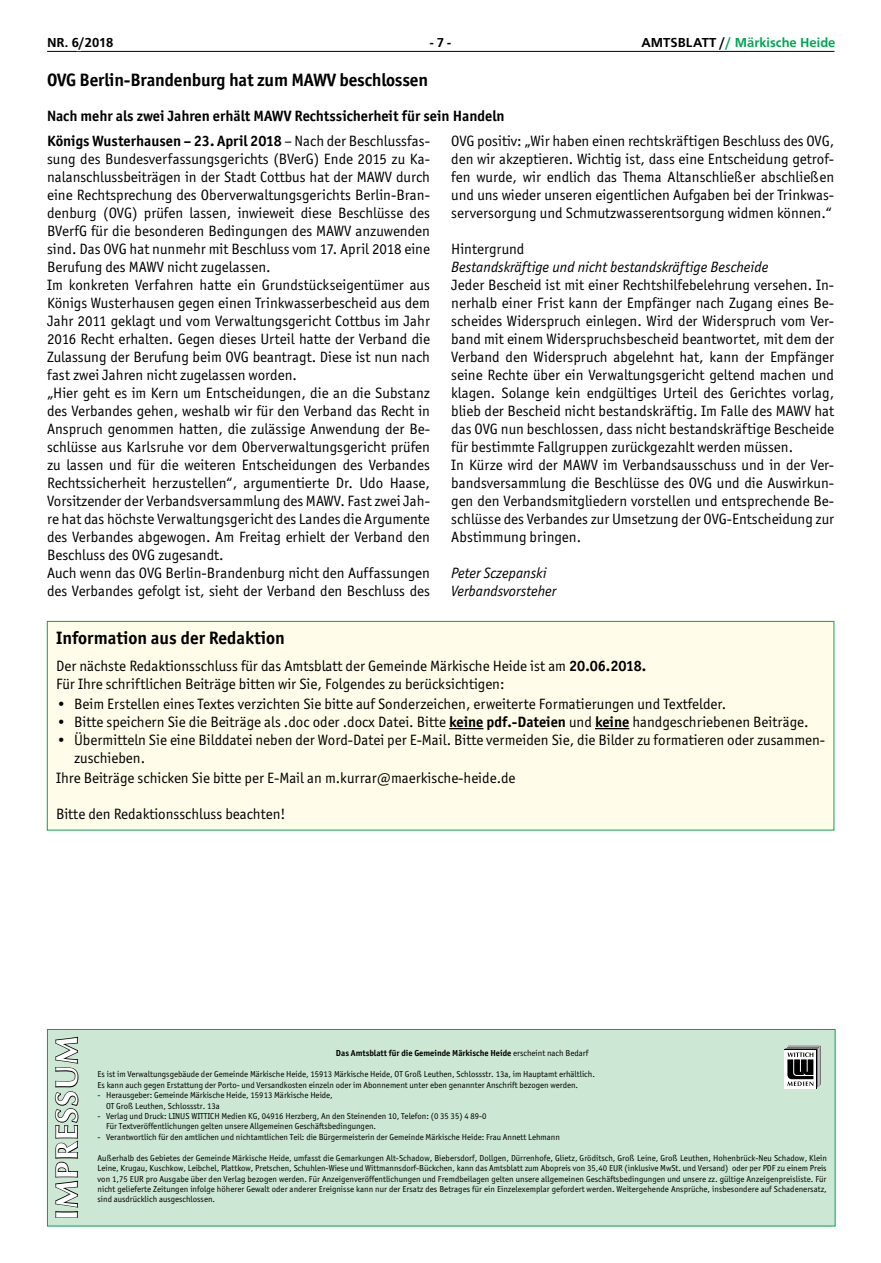
<style>
.page{position:relative;width:881px;height:1263px;background:#fff}
.page>*{position:absolute;margin:0;border:0;box-sizing:border-box;transform-origin:0 0}
.t1{font:700 30.75px "Optima LT";letter-spacing:.05em;color:#fff}
.t2{font:700 18px "Officina San ITC";letter-spacing:-.01em;color:#000}
.t3{font:15px/18px "Officina San ITC";color:#000}
.t4{font:700 15px/24.3px "Officina San ITC";color:#000}
.t5{font:italic 15px/18px "Officina San ITC";color:#000}
.t6{font:500 13.5px "Frutus T";color:#00a651}
.t7{font:500 13.5px "Frutus T";color:#000}
.t8{font:8.7px/10.5px "Officina San ITC";color:#000}
.t9{font:700 8.7px "Officina San ITC";color:#000}
.s1{color:#000}
.s2{font-weight:400}
.s3{font-weight:700}
</style>
<div class="page">
<hr style="left:47px;top:51px;width:787px;height:1px;background:#000">
<svg style="left:428px;top:50px;width:24px;height:1px"></svg>
<svg style="left:47px;top:50px;width:74px;height:2px"></svg>
<svg style="left:636px;top:50px;width:83px;height:2px"></svg>
<svg style="left:732px;top:50px;width:103px;height:2px"></svg>
<div style="left:47px;top:621px;width:786px;height:209px;background:#fffde9"></div>
<hr style="left:449px;top:728px;width:34px;height:1px;background:#000">
<hr style="left:594px;top:728px;width:35px;height:1px;background:#000">
<div style="left:47px;top:621px;width:786px;height:209px;border:1px solid #00a651"></div>
<div style="left:47px;top:1029px;width:788px;height:197px;background:#cce7d3;border:1px solid #00a651"></div>
<svg style="left:54px;top:1036px;width:25px;height:182px"></svg>
<svg style="left:784px;top:1087px;width:32px;height:2px"></svg>
<div style="left:784px;top:1050px;width:31px;height:38px;background:#fff"></div>
<svg style="left:785px;top:1046px;width:35px;height:41px"></svg>
<p class="t7" style="left:47px;top:34px;width:68px">N r. 6/2018</p>
<p class="t7" style="left:430px;top:34px;width:22px">- 7 -</p>
<p class="t6" style="left:641px;top:34px;width:195px"><span class="s1">AMTSBLATT /</span>/ Märkische Heide</p>
<p class="t2" style="left:47px;top:69px;width:382px">OVG Berlin-Brandenburg hat zum MAWV beschlossen</p>
<p class="t4" style="left:47px;top:104px;width:459px">Nach mehr als zwei Jahren erhält MAWV Rechtssicherheit für sein Handeln<br>Königs Wusterhausen – 23. April 2018 <span class="s2">– Nach der Beschlussfas-</span></p>
<p class="t3" style="left:47px;top:150px;width:384px">sung des Bundesverfassungsgerichts (BVerG) Ende 2015 zu Ka&shy;nalanschlussbeiträgen in der Stadt Cottbus hat der MAWV durch eine Rechtsprechung des Oberverwaltungsgerichts Berlin-Bran&shy;denburg (OVG) prüfen lassen, inwieweit diese Beschlüsse des BVerfG für die besonderen Bedingungen des MAWV anzuwenden sind. Das OVG hat nunmehr mit Beschluss vom 17. April 2018 eine Berufung des MAWV nicht zugelassen.<br>Im konkreten Verfahren hatte ein Grundstückseigentümer aus Königs Wusterhausen gegen einen Trinkwasserbescheid aus dem Jahr 2011 geklagt und vom Verwaltungsgericht Cottbus im Jahr 2016 Recht erhalten. Gegen dieses Urteil hatte der Verband die Zulassung der Berufung beim OVG beantragt. Diese ist nun nach fast zwei Jahren nicht zugelassen worden.<br>„Hier geht es im Kern um Entscheidungen, die an die Substanz des Verbandes gehen, weshalb wir für den Verband das Recht in Anspruch genommen hatten, die zulässige Anwendung der Be&shy;schlüsse aus Karlsruhe vor dem Oberverwaltungsgericht prüfen zu lassen und für die weiteren Entscheidungen des Verbandes Rechtssicherheit herzustellen“, argumentierte Dr. Udo Haase, Vorsitzender der Verbandsversammlung des MAWV. Fast zwei Jah&shy;re hat das höchste Verwaltungsgericht des Landes die Argumente des Verbandes abgewogen. Am Freitag erhielt der Verband den Beschluss des OVG zugesandt.<br>Auch wenn das OVG Berlin-Brandenburg nicht den Auffassungen des Verbandes gefolgt ist, sieht der Verband den Beschluss des</p>
<p class="t3" style="left:451px;top:132px;width:384px;text-align:justify">OVG positiv: „Wir haben einen rechtskräftigen Beschluss des OVG, den wir akzeptieren. Wichtig ist, dass eine Entscheidung getrof&shy;fen wurde, wir endlich das Thema Altanschließer abschließen und uns wieder unseren eigentlichen Aufgaben bei der Trinkwas&shy;serversorgung und Schmutzwasserentsorgung widmen können.“</p>
<p class="t3" style="left:451px;top:240px;width:75px">Hintergrund</p>
<p class="t5" style="left:451px;top:258px;width:318px">Bestandskräftige und nicht bestandskräftige Bescheide</p>
<p class="t3" style="left:451px;top:276px;width:384px">Jeder Bescheid ist mit einer Rechtshilfebelehrung versehen. In&shy;nerhalb einer Frist kann der Empfänger nach Zugang eines Be&shy;scheides Widerspruch einlegen. Wird der Widerspruch vom Ver&shy;band mit einem Widerspruchsbescheid beantwortet, mit dem der Verband den Widerspruch abgelehnt hat, kann der Empfänger seine Rechte über ein Verwaltungsgericht geltend machen und klagen. Solange kein endgültiges Urteil des Gerichtes vorlag, blieb der Bescheid nicht bestandskräftig. Im Falle des MAWV hat das OVG nun beschlossen, dass nicht bestandskräftige Bescheide für bestimmte Fallgruppen zurückgezahlt werden müssen.<br>In Kürze wird der MAWV im Verbandsausschuss und in der Ver&shy;bandsversammlung die Beschlüsse des OVG und die Auswirkun&shy;gen den Verbandsmitgliedern vorstellen und entsprechende Be&shy;schlüsse des Verbandes zur Umsetzung der OVG-Entscheidung zur Abstimmung bringen.</p>
<p class="t5" style="left:451px;top:564px;width:106px">Peter Sczepanski<br>Verbandsvorsteher</p>
<p class="t2" style="left:56px;top:627px;width:230px">Information aus der Redaktion</p>
<p class="t3" style="left:56px;top:657px;width:591px">Der nächste Redaktionsschluss für das Amtsblatt der Gemeinde Märkische Heide ist am <span class="s3">20.06.2018.<br></span>Für Ihre schriftlichen Beiträge bitten wir Sie, Folgendes zu berücksichtigen:</p>
<p class="t3" style="left:56px;top:695px;width:671px">• Beim Erstellen eines Textes verzichten Sie bitte auf Sonderzeichen, erweiterte Formatierungen und Textfelder.</p>
<p class="t3" style="left:56px;top:713px;width:753px">• Bitte speichern Sie die Beiträge als .doc oder .docx Datei. Bitte <span class="s3">keine pdf.-Dateien</span> und <span class="s3">keine</span> handgeschriebenen Beiträge.</p>
<p class="t3" style="left:74px;top:730px;width:752px;text-indent:-18px">• Übermitteln Sie eine Bilddatei neben der Word-Datei per E-Mail. Bitte vermeiden Sie, die Bilder zu formatieren oder zusammen&shy;zuschieben.</p>
<p class="t3" style="left:56px;top:769px;width:461px">Ihre Beiträge schicken Sie bitte per E-Mail an m.kurrar@maerkische-heide.de</p>
<p class="t3" style="left:56px;top:805px;width:231px">Bitte den Redaktionsschluss beachten!</p>
<h1 class="t1" style="left:49px;top:1219px;width:184px;rotate:-90deg">IMPRESSUM</h1>
<p class="t9" style="left:336px;top:1048px;width:254px">Das Amtsblatt für die Gemeinde Märkische Heide <span class="s2">erscheint nach Bedarf</span></p>
<p class="t8" style="left:97px;top:1069px;width:498px">Es ist im Verwaltungsgebäude der Gemeinde Märkische Heide, 15913 Märkische Heide, OT Groß Leuthen, Schlossstr. 13a, im Hauptamt erhältlich.<br>Es kann auch gegen Erstattung der Porto- und Versandkosten einzeln oder im Abonnement unter eben genannter Anschrift bezogen werden.</p>
<p class="t8" style="left:106px;top:1090px;width:228px;text-indent:-8px">- Herausgeber: Gemeinde Märkische Heide, 15913 Märkische Heide,<br>OT Groß Leuthen, Schlossstr. 13a</p>
<p class="t8" style="left:106px;top:1111px;width:382px;text-indent:-8px">- Verlag und Druck: LINUS WITTICH Medien KG, 04916 Herzberg, An den Steinenden 10, Telefon: (0 35 35) 4 89-0<br>Für Textveröffentlichungen gelten unsere Allgemeinen Geschäftsbedingungen.</p>
<p class="t8" style="left:97px;top:1131px;width:464px">- Verantwortlich für den amtlichen und nichtamtlichen Teil: die Bürgermeisterin der Gemeinde Märkische Heide: Frau Annett Lehmann</p>
<p class="t8" style="left:97px;top:1152px;width:730px;text-align:justify">Außerhalb des Gebietes der Gemeinde Märkische Heide, umfasst die Gemarkungen Alt-Schadow, Biebersdorf, Dollgen, Dürrenhofe, Glietz, Gröditsch, Groß Leine, Groß Leuthen, Hohenbrück-Neu Schadow, Klein Leine, Krugau, Kuschkow, Leibchel, Plattkow, Pretschen, Schuhlen-Wiese und Wittmannsdorf-Bückchen, kann das Amtsblatt zum Abopreis von 35,40 EUR (inklusive MwSt. und Versand) oder per PDF zu einem Preis von 1,75 EUR pro Ausgabe über den Verlag bezogen werden. Für Anzeigenveröffentlichungen und Fremdbeilagen gelten unsere allgemeinen Geschäftsbedingungen und unsere zz. gültige Anzeigenpreisliste. Für nicht gelieferte Zeitungen infolge höherer Gewalt oder anderer Ereignisse kann nur der Ersatz des Betrages für ein Einzelexemplar gefordert werden. Weitergehende Ansprüche, insbesondere auf Schadenersatz, sind ausdrücklich ausgeschlossen.</p>
</div>
